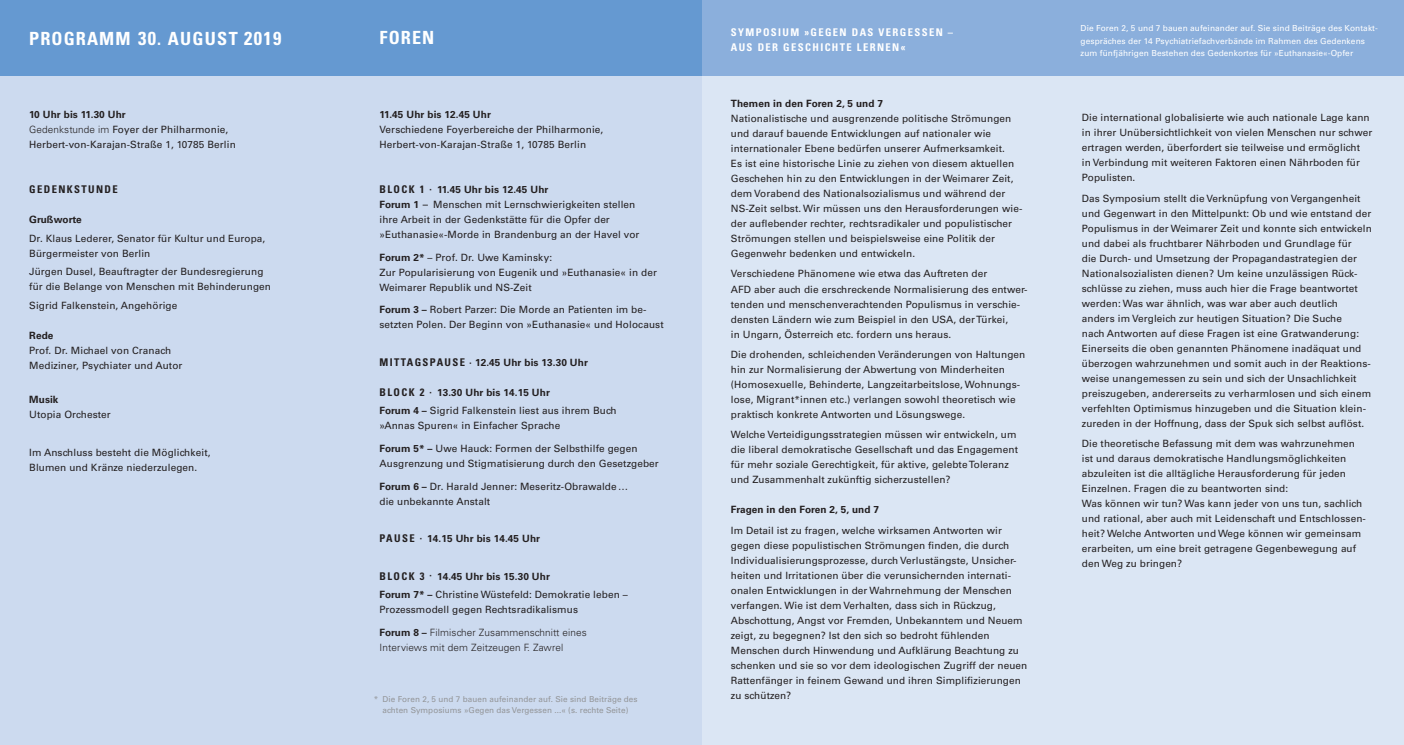
<style>
.page{position:relative;width:1404px;height:745px;background:#fff}
.page>*{position:absolute;margin:0;border:0;box-sizing:border-box;transform-origin:0 0}
.BodyDeutsch__H1__Uni{font:700 condensed 18.12px "Univers";letter-spacing:.06em;color:#fff}
.BodyDeutsch__H2{font:700 condensed 18.12px "Univers";letter-spacing:.06em;color:#fff}
.BodyDeutsch__H1__Uni-2{font:700 condensed 10.62px/15px "Univers";letter-spacing:.13em;color:#fff}
.BodyDeutsch__H2-2{font:700 condensed 10.62px "Univers";letter-spacing:.13em;color:#231f20}
.BodyDeutsch{font:500 10px/15px "Univers CE";letter-spacing:.01em;color:#231f20}
.BodyDeutsch__H1__Uni-3{font:500 10px/15px "Univers CE";letter-spacing:.01em;color:#231f20}
.BodyDeutsch__H2-3{font:500 10px/15px "Univers CE";letter-spacing:.01em;color:#231f20}
.BodyDeutsch-2{font:700 10px "Univers CE";letter-spacing:.01em;color:#231f20}
.BodyDeutsch-3{font:300 10px/15px "Univers CE";letter-spacing:.01em;color:#231f20}
.BodyDeutsch__H2-4{font:700 10px "Univers CE";letter-spacing:.01em;color:#231f20}
.BodyDeutsch__H1__Uni-4{font:500 8.38px/12.5px "Univers CE";letter-spacing:.01em;color:#fff}
.Body_Deutsch_Uni{font:500 8.12px/11.2px "Univers CE";letter-spacing:.01em;color:#939598;text-align:center}
.s1{font-size:18.75px}
.s2{font-weight:700}
.s3{font-weight:300}
.s4{font-family:"Univers";font-stretch:condensed;font-size:10.62px}
.s5{font-family:"Univers";font-weight:700;font-stretch:condensed;font-size:10.62px}
</style>
<div class="page">
<div style="left:0;top:0;width:702px;height:77px;background:#6599d1"></div>
<div style="left:702px;top:0;width:701px;height:77px;background:#8bafdc"></div>
<div style="left:702px;top:77px;width:701px;height:667px;background:#dbe6f4"></div>
<div style="left:0;top:77px;width:702px;height:667px;background:#ccdaef"></div>
<p class="BodyDeutsch__H1__Uni" style="left:29px;top:27px;width:254px">PROGRAMM <span class="s1">30</span>. AUGUST <span class="s1">2019</span></p>
<p class="BodyDeutsch__H2-3" style="left:29px;top:107px;width:208px"><span class="s2">10 Uhr bis 11.30 Uhr<br></span><span class="s3">Gedenkstunde im</span> Foyer der Philharmonie,<br>Herbert-von-Karajan-Straße 1, 10785 Berlin</p>
<p class="BodyDeutsch__H2-2" style="left:29px;top:183px;width:90px">GEDENKSTUNDE</p>
<p class="BodyDeutsch__H2-4" style="left:29px;top:214px;width:54px">Grußworte</p>
<p class="BodyDeutsch" style="left:29px;top:231px;width:238px">Dr. Klaus Lederer, Senator für Kultur und Europa,<br>Bürgermeister von Berlin</p>
<p class="BodyDeutsch" style="left:29px;top:264px;width:243px">Jürgen Dusel, Beauftragter der Bundesregierung für die Belange von Menschen mit Behinderungen</p>
<p class="BodyDeutsch" style="left:29px;top:298px;width:149px">Sigrid Falkenstein, Angehörige</p>
<p class="BodyDeutsch" style="left:29px;top:328px;width:155px"><span class="s2">Rede<br></span>Prof. Dr. Michael von Cranach<br>Mediziner, Psychiater und Autor</p>
<p class="BodyDeutsch__H2-3" style="left:29px;top:391px;width:83px"><span class="s2">Musik<br></span>Utopia Orchester</p>
<p class="BodyDeutsch" style="left:29px;top:445px;width:183px">Im Anschluss besteht die Möglichkeit,<br>Blumen und Kränze niederzulegen.</p>
<p class="BodyDeutsch__H2" style="left:379px;top:27px;width:56px">FOREN</p>
<p class="BodyDeutsch__H2-3" style="left:379px;top:107px;width:225px"><span class="s2">11.45 Uhr bis 12.45 Uhr<br></span>Verschiedene Foyerbereiche der Philharmonie,<br>Herbert-von-Karajan-Straße 1, 10785 Berlin</p>
<p class="BodyDeutsch__H2-4" style="left:379px;top:184px;width:170px"><span class="s4">B L O C K 1 ·</span> 11.45 Uhr bis 12.45 Uhr</p>
<p class="BodyDeutsch" style="left:379px;top:197px;width:261px"><span class="s2">Forum 1</span> <span class="s5">–</span> Menschen mit Lernschwierigkeiten stellen ihre Arbeit in der Gedenkstätte für die Opfer der »Euthanasie«-Morde in Brandenburg an der Havel vor</p>
<p class="BodyDeutsch" style="left:379px;top:250px;width:279px"><span class="s2">Forum 2*</span> – Prof. Dr. Uwe Kaminsky:<br>Zur Popularisierung von Eugenik und »Euthanasie« in der<br>Weimarer Republik und NS-Zeit</p>
<p class="BodyDeutsch" style="left:379px;top:302px;width:285px"><span class="s2">Forum 3 –</span> Robert Parzer: Die Morde an Patienten im be&shy;setzten Polen. Der Beginn von »Euthanasie« und Holocaust</p>
<p class="BodyDeutsch-2" style="left:379px;top:356px;width:210px"><span class="s4">M I T TA G S PA U S E</span> · 12.45 Uhr bis 13.30 Uhr</p>
<p class="BodyDeutsch-2" style="left:379px;top:386px;width:172px"><span class="s4">B L O C K 2 ·</span> 13.30 Uhr bis 14.15 Uhr</p>
<p class="BodyDeutsch" style="left:379px;top:403px;width:239px"><span class="s2">Forum 4 –</span> Sigrid Falkenstein liest aus ihrem Buch »Annas Spuren« in Einfacher Sprache</p>
<p class="BodyDeutsch" style="left:379px;top:441px;width:281px"><span class="s2">Forum 5* –</span> Uwe Hauck: Formen der Selbsthilfe gegen<br>Ausgrenzung und Stigmatisierung durch den Gesetzgeber</p>
<p class="BodyDeutsch" style="left:379px;top:478px;width:250px"><span class="s2">Forum 6 –</span> Dr. Harald Jenner: Meseritz-Obrawalde … die unbekannte Anstalt</p>
<p class="BodyDeutsch-2" style="left:379px;top:532px;width:162px"><span class="s4">PA U S E ·</span> 14.15 Uhr bis 14.45 Uhr</p>
<p class="BodyDeutsch-2" style="left:379px;top:570px;width:172px"><span class="s4">B L O C K 3 ·</span> 14.45 Uhr bis 15.30 Uhr</p>
<p class="BodyDeutsch" style="left:379px;top:587px;width:250px"><span class="s2">Forum 7* –</span> Christine Wüstefeld: Demokratie leben –<br>Prozessmodell gegen Rechtsradikalismus</p>
<p class="BodyDeutsch-3" style="left:379px;top:624px;width:209px"><span class="s2">Forum 8 –</span> Filmischer Zusammenschnitt eines<br>Interviews mit dem Zeitzeugen F. Zawrel</p>
<p class="Body_Deutsch_Uni" style="left:374px;top:693px;width:265px">* Die Foren 2, 5 und 7 bauen aufeinander auf. Sie sind Beiträge des achten Symposiums »Gegen das Vergessen ...« (s. rechte Seite)</p>
<p class="BodyDeutsch__H1__Uni-2" style="left:730px;top:24px;width:224px">SYMPOSIUM »GEGEN DAS VERGESSEN –<br>AUS DER GESCHICHTE LERNEN«</p>
<p class="BodyDeutsch__H1__Uni-3" style="left:730px;top:96px;width:293px"><span class="s2">Themen in den Foren 2, 5 und 7<br></span>Nationalistische und ausgrenzende politische Strömungen und darauf bauende Entwicklungen auf nationaler wie internationaler Ebene bedürfen unserer Aufmerksamkeit.<br>Es ist eine historische Linie zu ziehen von diesem aktuellen Geschehen hin zu den Entwicklungen in der Weimarer Zeit, dem Vorabend des Nationalsozialismus und während der NS-Zeit selbst. Wir müssen uns den Herausforderungen wie&shy;der auflebender rechter, rechtsradikaler und populistischer Strömungen stellen und beispielsweise eine Politik der Gegenwehr bedenken und entwickeln.</p>
<p class="BodyDeutsch" style="left:730px;top:266px;width:298px">Verschiedene Phänomene wie etwa das Auftreten der<br>AFD aber auch die erschreckende Normalisierung des entwer&shy;tenden und menschenverachtenden Populismus in verschie&shy;densten Ländern wie zum Beispiel in den USA, der Türkei,<br>in Ungarn, Österreich etc. fordern uns heraus.</p>
<p class="BodyDeutsch" style="left:730px;top:347px;width:296px">Die drohenden, schleichenden Veränderungen von Haltungen hin zur Normalisierung der Abwertung von Minderheiten (Homosexuelle, Behinderte, Langzeitarbeitslose, Wohnungs&shy;lose, Migrant*innen etc.) verlangen sowohl theoretisch wie praktisch konkrete Antworten und Lösungswege.</p>
<p class="BodyDeutsch" style="left:730px;top:427px;width:288px">Welche Verteidigungsstrategien müssen wir entwickeln, um die liberal demokratische Gesellschaft und das Engagement für mehr soziale Gerechtigkeit, für aktive, gelebte Toleranz und Zusammenhalt zukünftig sicherzustellen?</p>
<p class="BodyDeutsch-2" style="left:730px;top:503px;width:150px">Fragen in den Foren 2, 5, und 7</p>
<p class="BodyDeutsch" style="left:730px;top:522px;width:298px">Im Detail ist zu fragen, welche wirksamen Antworten wir gegen diese populistischen Strömungen finden, die durch Individualisierungsprozesse, durch Verlustängste, Unsicher&shy;heiten und Irritationen über die verunsichernden internati&shy;onalen Entwicklungen in der Wahrnehmung der Menschen verfangen. Wie ist dem Verhalten, dass sich in Rückzug, Abschottung, Angst vor Fremden, Unbekanntem und Neuem zeigt, zu begegnen? Ist den sich so bedroht fühlenden Menschen durch Hinwendung und Aufklärung Beachtung zu schenken und sie so vor dem ideologischen Zugriff der neuen Rattenfänger in feinem Gewand und ihren Simplifizierungen zu schützen?</p>
<p class="BodyDeutsch__H1__Uni-4" style="left:1080px;top:22px;width:298px">Die Foren 2, 5 und 7 bauen aufeinander auf. Sie sind Beiträge des Kontakt&shy;gespräches der 14 Psychiatriefachverbände im Rahmen des Gedenkens zum fünfjährigen Bestehen des Gedenkortes für »Euthanasie«-Opfer</p>
<p class="BodyDeutsch" style="left:1081px;top:110px;width:292px">Die international globalisierte wie auch nationale Lage kann in ihrer Unübersichtlichkeit von vielen Menschen nur schwer ertragen werden, überfordert sie teilweise und ermöglicht<br>in Verbindung mit weiteren Faktoren einen Nährboden für Populisten.</p>
<p class="BodyDeutsch" style="left:1081px;top:191px;width:291px">Das Symposium stellt die Verknüpfung von Vergangenheit und Gegenwart in den Mittelpunkt: Ob und wie entstand der Populismus in der Weimarer Zeit und konnte sich entwickeln und dabei als fruchtbarer Nährboden und Grundlage für<br>die Durch- und Umsetzung der Propagandastrategien der Nationalsozialisten dienen? Um keine unzulässigen Rück&shy;schlüsse zu ziehen, muss auch hier die Frage beantwortet werden: Was war ähnlich, was war aber auch deutlich anders im Vergleich zur heutigen Situation? Die Suche<br>nach Antworten auf diese Fragen ist eine Gratwanderung:<br>Einerseits die oben genannten Phänomene inadäquat und überzogen wahrzunehmen und somit auch in der Reaktions&shy;weise unangemessen zu sein und sich der Unsachlichkeit preiszugeben, andererseits zu verharmlosen und sich einem verfehlten Optimismus hinzugeben und die Situation klein&shy;zureden in der Hoffnung, dass der Spuk sich selbst auflöst.</p>
<p class="BodyDeutsch" style="left:1081px;top:436px;width:285px">Die theoretische Befassung mit dem was wahrzunehmen ist und daraus demokratische Handlungsmöglichkeiten abzuleiten ist die alltägliche Herausforderung für jeden Einzelnen. Fragen die zu beantworten sind:<br>Was können wir tun? Was kann jeder von uns tun, sachlich und rational, aber auch mit Leidenschaft und Entschlossen&shy;heit? Welche Antworten und Wege können wir gemeinsam erarbeiten, um eine breit getragene Gegenbewegung auf den Weg zu bringen?</p>
</div>
